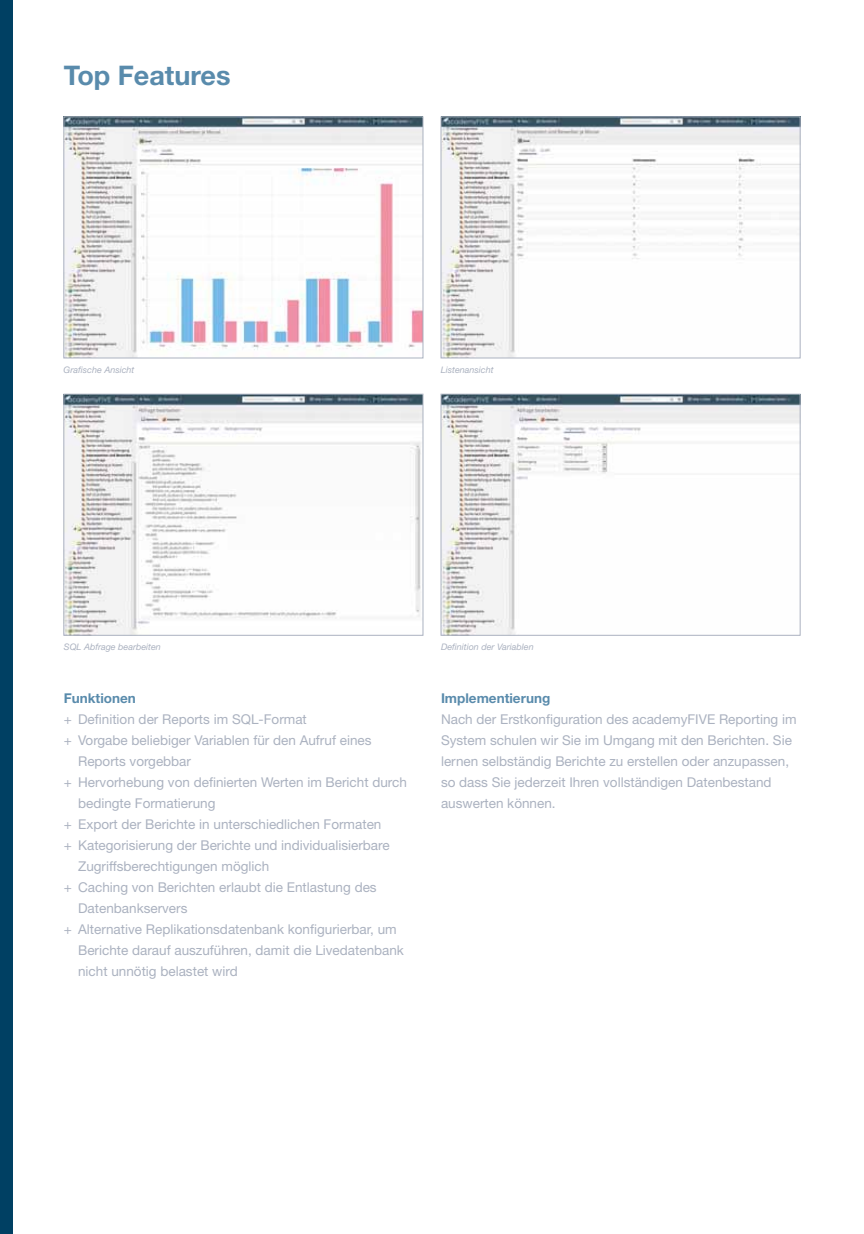
<style>
.page{position:relative;width:864px;height:1234px;background:#fff}
.page>*{position:absolute;margin:0;border:0;box-sizing:border-box;transform-origin:0 0}
.t1{font:700 27px "Helvetica Neue";color:#598bac}
.t2{font:13.5px/21px "Helvetica Neue";color:#abb2c0}
.t3{font:700 13.5px "Helvetica Neue";color:#598bac}
.t4{font:italic 9px "Helvetica Neue";color:#abb2c0}
</style>
<div class="page">
<img style="left:66px;top:396px;width:355px;height:237px">
<div style="left:64px;top:394px;width:359px;height:241px;border:1px solid #abb2c0"></div>
<img style="left:442px;top:396px;width:356px;height:237px">
<div style="left:440px;top:394px;width:360px;height:241px;border:1px solid #abb2c0"></div>
<img style="left:66px;top:119px;width:355px;height:237px">
<div style="left:64px;top:117px;width:359px;height:241px;border:1px solid #abb2c0"></div>
<img style="left:442px;top:119px;width:356px;height:237px">
<div style="left:440px;top:117px;width:360px;height:241px;border:1px solid #abb2c0"></div>
<div style="left:0;top:0;width:13px;height:1233px;background:#004063"></div>
<h1 class="t1" style="left:64px;top:59px;width:168px">Top Features</h1>
<p class="t4" style="left:64px;top:364px;width:72px">Grafische Ansicht</p>
<p class="t4" style="left:440px;top:364px;width:54px">Listenansicht</p>
<p class="t4" style="left:64px;top:641px;width:99px">SQL Abfrage bearbeiten</p>
<p class="t4" style="left:441px;top:641px;width:94px">Definition der Variablen</p>
<p class="t3" style="left:64px;top:689px;width:74px">Funktionen</p>
<p class="t2" style="left:64px;top:708px;width:244px">+ Definition der Reports im SQL-Format</p>
<p class="t2" style="left:64px;top:729px;width:309px">+ Vorgabe beliebiger Variablen für den Aufruf eines</p>
<p class="t2" style="left:78px;top:750px;width:114px">Reports vorgebbar</p>
<p class="t2" style="left:64px;top:771px;width:344px">+ Hervorhebung von definierten Werten im Bericht durch</p>
<p class="t2" style="left:78px;top:792px;width:139px">bedingte Formatierung</p>
<p class="t2" style="left:64px;top:813px;width:319px">+ Export der Berichte in unterschiedlichen Formaten</p>
<p class="t2" style="left:64px;top:834px;width:327px">+ Kategorisierung der Berichte und individualisierbare</p>
<p class="t2" style="left:78px;top:855px;width:193px">Zugriffsberechtigungen möglich</p>
<p class="t2" style="left:64px;top:876px;width:314px">+ Caching von Berichten erlaubt die Entlastung des</p>
<p class="t2" style="left:78px;top:897px;width:111px">Datenbankservers</p>
<p class="t2" style="left:64px;top:918px;width:334px">+ Alternative Replikationsdatenbank konfigurierbar, um</p>
<p class="t2" style="left:78px;top:939px;width:327px">Berichte darauf auszuführen, damit die Livedatenbank</p>
<p class="t2" style="left:78px;top:960px;width:161px">nicht unnötig belastet wird</p>
<p class="t3" style="left:441px;top:690px;width:111px">Implementierung</p>
<p class="t2" style="left:441px;top:708px;width:357px">Nach der Erstkonfiguration des academyFIVE Reporting im System schulen wir Sie im Umgang mit den Berichten. Sie lernen selbständig Berichte zu erstellen oder anzupassen, so dass Sie jederzeit Ihren vollständigen Datenbestand auswerten können.</p>
</div>
